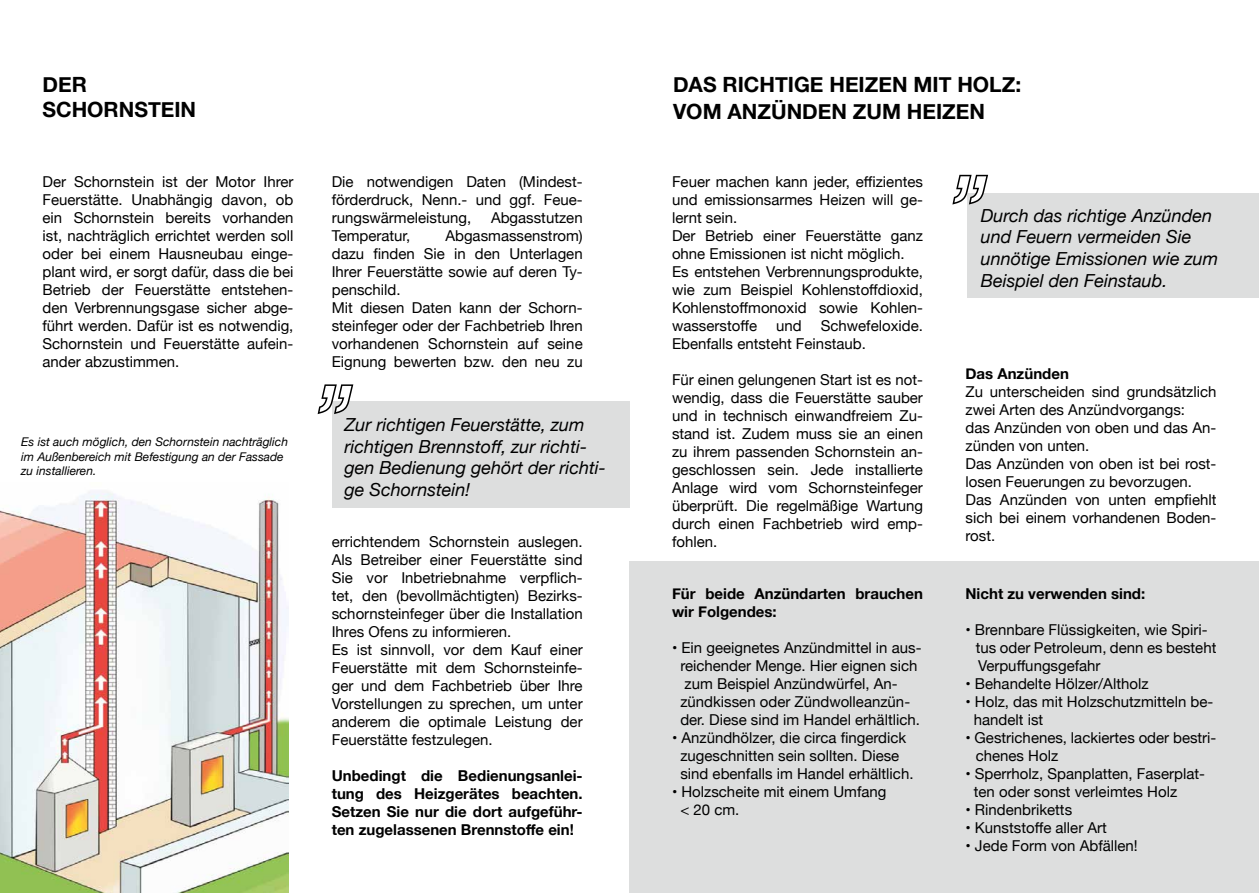
<style>
.page{position:relative;width:1259px;height:893px;background:#fff}
.page>*{position:absolute;margin:0;border:0;box-sizing:border-box;transform-origin:0 0}
.t1{font:italic 300 108px "Helvetica Neue";color:#fff}
.t2{font:700 21px/27px "Helvetica Neue";color:#000}
.t3{font:italic 18px/21.6px "Helvetica Neue";color:#000}
.t4{font:15px/18px "Helvetica Neue";color:#000}
.t5{font:700 15px/18px "Helvetica Neue";color:#000;text-align:justify}
.t6{font:italic 12px/14.4px "Helvetica Neue";color:#000}
</style>
<div class="page">
<div style="left:629px;top:561px;width:630px;height:332px;background:#dddede"></div>
<img style="left:0;top:492px;width:289px;height:401px">
<div style="left:332px;top:401px;width:297px;height:107px;background:#dddede"></div>
<svg style="left:317px;top:384px;width:37px;height:30px"></svg>
<div style="left:968px;top:193px;width:291px;height:105px;background:#dddede"></div>
<svg style="left:952px;top:174px;width:36px;height:32px"></svg>
<h2 class="t2" style="left:43px;top:72px;width:155px;line-height:25.2px">DER<br>SCHORNSTEIN</h2>
<p class="t4" style="left:43px;top:173px;width:252px;text-align:justify">Der Schornstein ist der Motor Ihrer Feuerstätte. Unabhängig davon, ob ein Schornstein bereits vorhanden ist, nachträglich errichtet werden soll oder bei einem Hausneubau einge&shy;plant wird, er sorgt dafür, dass die bei Betrieb der Feuerstätte entstehen&shy;den Verbrennungsgase sicher abge&shy;führt werden. Dafür ist es notwendig, Schornstein und Feuerstätte aufein&shy;ander abzustimmen.</p>
<p class="t4" style="left:332px;top:173px;width:252px;text-align:justify">Die notwendigen Daten (Mindest&shy;förderdruck, Nenn.- und ggf. Feue&shy;rungswärmeleistung,</p>
<p class="t4" style="left:491px;top:209px;width:93px">Abgasstutzen</p>
<p class="t4" style="left:332px;top:227px;width:252px;text-indent:114px">Abgasmassenstrom) dazu finden Sie in den Unterlagen<br>Ihrer Feuerstätte sowie auf deren Ty&shy;penschild.<br>Mit diesen Daten kann der Schorn&shy;steinfeger oder der Fachbetrieb Ihren vorhandenen Schornstein auf seine<br>Eignung bewerten bzw. den neu zu</p>
<p class="t4" style="left:332px;top:227px;width:80px">Temperatur,</p>
<p class="t6" style="left:21px;top:435px;width:268px">Es ist auch möglich, den Schornstein nachträglich im Außenbereich mit Befestigung an der Fassade zu installieren.</p>
<h1 class="t1" style="left:323px;top:273px;width:41px">„</h1>
<p class="t3" style="left:344px;top:415px;width:263px">Zur richtigen Feuerstätte, zum richtigen Brennstoff, zur richti&shy;gen Bedienung gehört der richti&shy;ge Schornstein!</p>
<p class="t4" style="left:332px;top:533px;width:252px">errichtendem Schornstein auslegen.<br>Als Betreiber einer Feuerstätte sind Sie vor Inbetriebnahme verpflich&shy;tet, den (bevollmächtigten) Bezirks&shy;schornsteinfeger über die Installation Ihres Ofens zu informieren.<br>Es ist sinnvoll, vor dem Kauf einer Feuerstätte mit dem Schornsteinfe&shy;ger und dem Fachbetrieb über Ihre Vorstellungen zu sprechen, um unter anderem die optimale Leistung der Feuerstätte festzulegen.</p>
<p class="t5" style="left:332px;top:767px;width:252px">Unbedingt die Bedienungsanlei&shy;tung des Heizgerätes beachten.<br>Setzen Sie nur die dort aufgeführ&shy;ten zugelassenen Brennstoffe ein!</p>
<h2 class="t2" style="left:673px;top:71px;width:349px">DAS RICHTIGE HEIZEN MIT HOLZ:<br>VOM ANZÜNDEN ZUM HEIZEN</h2>
<p class="t4" style="left:672px;top:173px;width:252px">Feuer machen kann jeder, effizientes und emissionsarmes Heizen will ge&shy;lernt sein.<br>Der Betrieb einer Feuerstätte ganz ohne Emissionen ist nicht möglich.<br>Es entstehen Verbrennungsprodukte, wie zum Beispiel Kohlenstoffdioxid,<br>Kohlenstoffmonoxid sowie Kohlen&shy;wasserstoffe</p>
<h1 class="t1" style="left:958px;top:64px;width:41px">„</h1>
<p class="t3" style="left:980px;top:206px;width:239px">Durch das richtige Anzünden und Feuern vermeiden Sie unnötige Emissionen wie zum<br>Beispiel den Feinstaub.</p>
<p class="t4" style="left:672px;top:317px;width:252px;text-indent:149px">Schwefeloxide.<br>Ebenfalls entsteht Feinstaub.</p>
<p class="t4" style="left:672px;top:371px;width:252px;text-align:justify">Für einen gelungenen Start ist es not&shy;wendig, dass die Feuerstätte sauber und in technisch einwandfreiem Zu&shy;stand ist. Zudem muss sie an einen zu ihrem passenden Schornstein an&shy;geschlossen sein. Jede installierte Anlage wird vom Schornsteinfeger überprüft. Die regelmäßige Wartung durch einen Fachbetrieb wird emp&shy;fohlen.</p>
<p class="t5" style="left:965px;top:365px;width:105px">Das Anzünden</p>
<p class="t4" style="left:776px;top:317px;width:27px">und</p>
<p class="t4" style="left:965px;top:384px;width:252px">Zu unterscheiden sind grundsätzlich zwei Arten des Anzündvorgangs:<br>das Anzünden von oben und das An&shy;zünden von unten.<br>Das Anzünden von oben ist bei rost&shy;losen Feuerungen zu bevorzugen.<br>Das Anzünden von unten empfiehlt sich bei einem vorhandenen Boden&shy;rost.</p>
<p class="t5" style="left:672px;top:585px;width:252px">Für beide Anzündarten brauchen wir Folgendes:</p>
<p class="t4" style="left:680px;top:640px;width:243px;text-indent:-8px">• Ein geeignetes Anzündmittel in aus&shy;reichender Menge. Hier eignen sich zum Beispiel Anzündwürfel, An&shy;zündkissen oder Zündwolleanzün&shy;der. Diese sind im Handel erhältlich.</p>
<p class="t4" style="left:672px;top:730px;width:243px;text-align:center">• Anzündhölzer, die circa fingerdick zugeschnitten sein sollten. Diese sind ebenfalls im Handel erhältlich.</p>
<p class="t4" style="left:680px;top:784px;width:208px;text-indent:-8px">• Holzscheite mit einem Umfang &lt; 20 cm.</p>
<p class="t5" style="left:965px;top:585px;width:181px">Nicht zu verwenden sind:</p>
<p class="t4" style="left:976px;top:622px;width:242px;text-indent:-10px">• Brennbare Flüssigkeiten, wie Spiri&shy;tus oder Petroleum, denn es besteht<br>Verpuffungsgefahr</p>
<p class="t4" style="left:965px;top:676px;width:184px">• Behandelte Hölzer/Altholz</p>
<p class="t4" style="left:974px;top:694px;width:241px;text-indent:-8px">• Holz, das mit Holzschutzmitteln be&shy;handelt ist</p>
<p class="t4" style="left:975px;top:730px;width:242px;text-indent:-10px">• Gestrichenes, lackiertes oder bestri&shy;chenes Holz</p>
<p class="t4" style="left:974px;top:766px;width:233px;text-indent:-8px">• Sperrholz, Spanplatten, Faserplat&shy;ten oder sonst verleimtes Holz</p>
<p class="t4" style="left:965px;top:802px;width:108px">• Rindenbriketts</p>
<p class="t4" style="left:965px;top:820px;width:143px">• Kunststoffe aller Art</p>
<p class="t4" style="left:965px;top:838px;width:174px">• Jede Form von Abfällen!</p>
</div>
